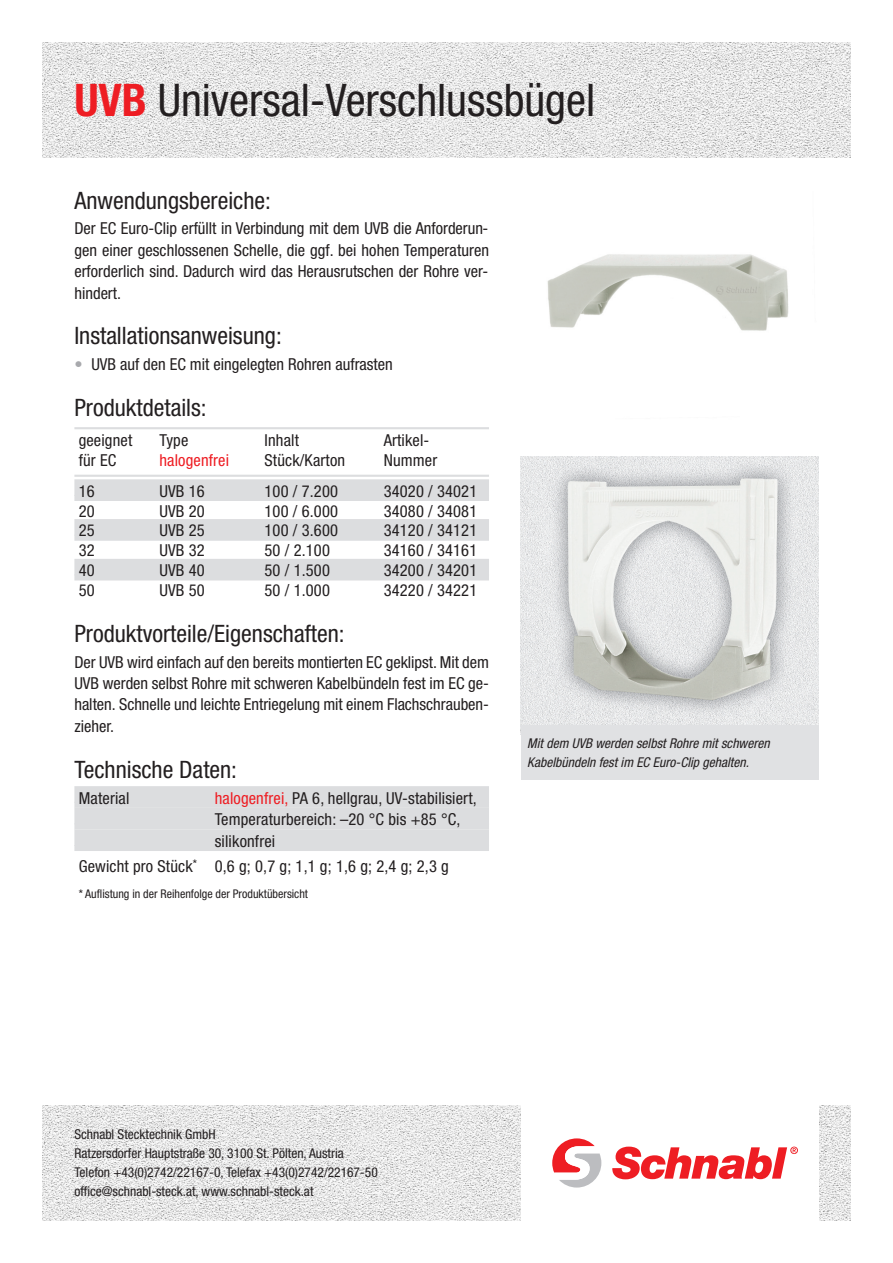
<style>
.page{position:relative;width:893px;height:1263px;background:#fff}
.page>*{position:absolute;margin:0;border:0;box-sizing:border-box;transform-origin:0 0}
.t1{font:condensed 45px "Helvetica Neue";color:#231f20}
.t2{font:condensed 24px "Helvetica Neue";color:#231f20}
.t3{font:condensed 16.5px/21.5px "Helvetica Neue";letter-spacing:.01em;color:#231f20;text-align:justify}
.t4{font:condensed 16.5px "Helvetica Neue";letter-spacing:.01em;color:#ee1d23}
.t5{font:condensed 13.5px/18.9px "Helvetica Neue";color:#231f20}
.t6{font:italic condensed 13.5px/18.9px "Helvetica Neue";color:#231f20}
.t7{font:condensed 12px "Helvetica Neue";color:#231f20}
.s1{font-weight:700;color:#ee1d23}
.s2{color:#a8a9ad}
.s3{color:#ee1d23}
</style>
<div class="page">
<img style="left:43px;top:43px;width:807px;height:114px">
<img style="left:43px;top:1106px;width:807px;height:114px">
<div style="left:521px;top:1106px;width:298px;height:114px;background:#fff"></div>
<svg style="left:552px;top:1138px;width:49px;height:49px"></svg>
<svg style="left:612px;top:1146px;width:186px;height:33px"></svg>
<hr style="left:74px;top:427px;width:415px;height:2px;background:#dcdddf">
<hr style="left:74px;top:475px;width:415px;height:2px;background:#dcdddf">
<div style="left:74px;top:479px;width:415px;height:17px;background:#dcdddf"></div>
<div style="left:74px;top:495px;width:415px;height:6px;background:#dcdddf"></div>
<div style="left:74px;top:519px;width:415px;height:17px;background:#dcdddf"></div>
<div style="left:74px;top:535px;width:415px;height:6px;background:#dcdddf"></div>
<div style="left:74px;top:559px;width:415px;height:16px;background:#dcdddf"></div>
<div style="left:74px;top:574px;width:415px;height:6px;background:#dcdddf"></div>
<div style="left:74px;top:786px;width:415px;height:17px;background:#dcdddf"></div>
<div style="left:74px;top:802px;width:415px;height:6px;background:#dcdddf"></div>
<div style="left:74px;top:808px;width:415px;height:16px;background:#dcdddf"></div>
<div style="left:74px;top:823px;width:415px;height:6px;background:#dcdddf"></div>
<div style="left:74px;top:829px;width:415px;height:17px;background:#dcdddf"></div>
<div style="left:74px;top:845px;width:415px;height:6px;background:#dcdddf"></div>
<img style="left:547px;top:254px;width:242px;height:77px">
<img style="left:521px;top:457px;width:298px;height:268px">
<div style="left:521px;top:725px;width:298px;height:54px;background:#e0e1e3"></div>
<h1 class="t1" style="left:74px;top:84px;width:522px"><span class="s1">UVB</span> Universal-Verschlussbügel</h1>
<h2 class="t2" style="left:74px;top:191px;width:198px">Anwendungsbereiche:</h2>
<p class="t3" style="left:74px;top:219px;width:416px">Der EC Euro-Clip erfüllt in Verbindung mit dem UVB die Anforderun&shy;gen einer geschlossenen Schelle, die ggf. bei hohen Temperaturen erforderlich sind. Dadurch wird das Herausrutschen der Rohre ver&shy;hindert.</p>
<h2 class="t2" style="left:74px;top:327px;width:209px">Installationsanweisung:</h2>
<p class="t3" style="left:74px;top:355px;width:320px"><span class="s2">•</span> UVB auf den EC mit eingelegten Rohren aufrasten</p>
<h2 class="t2" style="left:74px;top:399px;width:134px">Produktdetails:</h2>
<p class="t3" style="left:79px;top:431px;width:55px">geeignet</p>
<p class="t3" style="left:159px;top:431px;width:30px">Type</p>
<p class="t3" style="left:265px;top:431px;width:36px">Inhalt</p>
<p class="t3" style="left:384px;top:431px;width:47px">Artikel-</p>
<p class="t3" style="left:79px;top:451px;width:39px">für EC</p>
<p class="t4" style="left:159px;top:454px;width:71px">halogenfrei</p>
<p class="t3" style="left:265px;top:451px;width:82px">Stück/Karton</p>
<p class="t3" style="left:384px;top:451px;width:55px">Nummer</p>
<p class="t3" style="left:79px;top:481px;width:17px">16</p>
<p class="t3" style="left:159px;top:481px;width:47px">UVB 16</p>
<p class="t3" style="left:265px;top:481px;width:75px">100 / 7.200</p>
<p class="t3" style="left:384px;top:481px;width:95px">34020 / 34021</p>
<p class="t3" style="left:79px;top:501px;width:17px">20</p>
<p class="t3" style="left:159px;top:501px;width:47px">UVB 20</p>
<p class="t3" style="left:265px;top:501px;width:75px">100 / 6.000</p>
<p class="t3" style="left:384px;top:501px;width:95px">34080 / 34081</p>
<p class="t3" style="left:79px;top:521px;width:17px">25</p>
<p class="t3" style="left:159px;top:521px;width:47px">UVB 25</p>
<p class="t3" style="left:265px;top:521px;width:75px">100 / 3.600</p>
<p class="t3" style="left:384px;top:521px;width:95px">34120 / 34121</p>
<p class="t3" style="left:79px;top:541px;width:17px">32</p>
<p class="t3" style="left:159px;top:541px;width:47px">UVB 32</p>
<p class="t3" style="left:265px;top:541px;width:67px">50 / 2.100</p>
<p class="t3" style="left:384px;top:541px;width:95px">34160 / 34161</p>
<p class="t3" style="left:79px;top:561px;width:17px">40</p>
<p class="t3" style="left:159px;top:561px;width:47px">UVB 40</p>
<p class="t3" style="left:265px;top:561px;width:67px">50 / 1.500</p>
<p class="t3" style="left:384px;top:561px;width:95px">34200 / 34201</p>
<p class="t3" style="left:79px;top:581px;width:17px">50</p>
<p class="t3" style="left:159px;top:581px;width:47px">UVB 50</p>
<p class="t3" style="left:265px;top:581px;width:67px">50 / 1.000</p>
<p class="t3" style="left:384px;top:581px;width:95px">34220 / 34221</p>
<h2 class="t2" style="left:74px;top:625px;width:272px">Produktvorteile/Eigenschaften:</h2>
<p class="t3" style="left:74px;top:652px;width:416px">Der UVB wird einfach auf den bereits montierten EC geklipst. Mit dem UVB werden selbst Rohre mit schweren Kabelbündeln fest im EC ge&shy;halten. Schnelle und leichte Entriegelung mit einem Flachschrauben&shy;zieher.</p>
<h2 class="t2" style="left:74px;top:760px;width:164px">Technische Daten:</h2>
<p class="t3" style="left:79px;top:788px;width:52px">Material</p>
<p class="t3" style="left:215px;top:788px;width:263px;text-align:left"><span class="s3">halogenfrei,</span> PA 6, hellgrau, UV-stabilisiert,<br>Temperaturbereich: –20 °C bis +85 °C, silikonfrei</p>
<p class="t3" style="left:79px;top:856px;width:372px">Gewicht pro Stück<sup>*</sup> 0,6 g; 0,7 g; 1,1 g; 1,6 g; 2,4 g; 2,3 g</p>
<p class="t7" style="left:79px;top:889px;width:231px">* Auflistung in der Reihenfolge der Produktübersicht</p>
<p class="t6" style="left:527px;top:735px;width:247px">Mit dem UVB werden selbst Rohre mit schweren<br>Kabelbündeln fest im EC Euro-Clip gehalten.</p>
<p class="t5" style="left:74px;top:1126px;width:305px">Schnabl Stecktechnik GmbH<br>Ratzersdorfer Hauptstraße 30, 3100 St. Pölten, Austria Telefon +43(0)2742/22167-0, Telefax +43(0)2742/22167-50 office@schnabl-steck.at, www.schnabl-steck.at</p>
</div>
